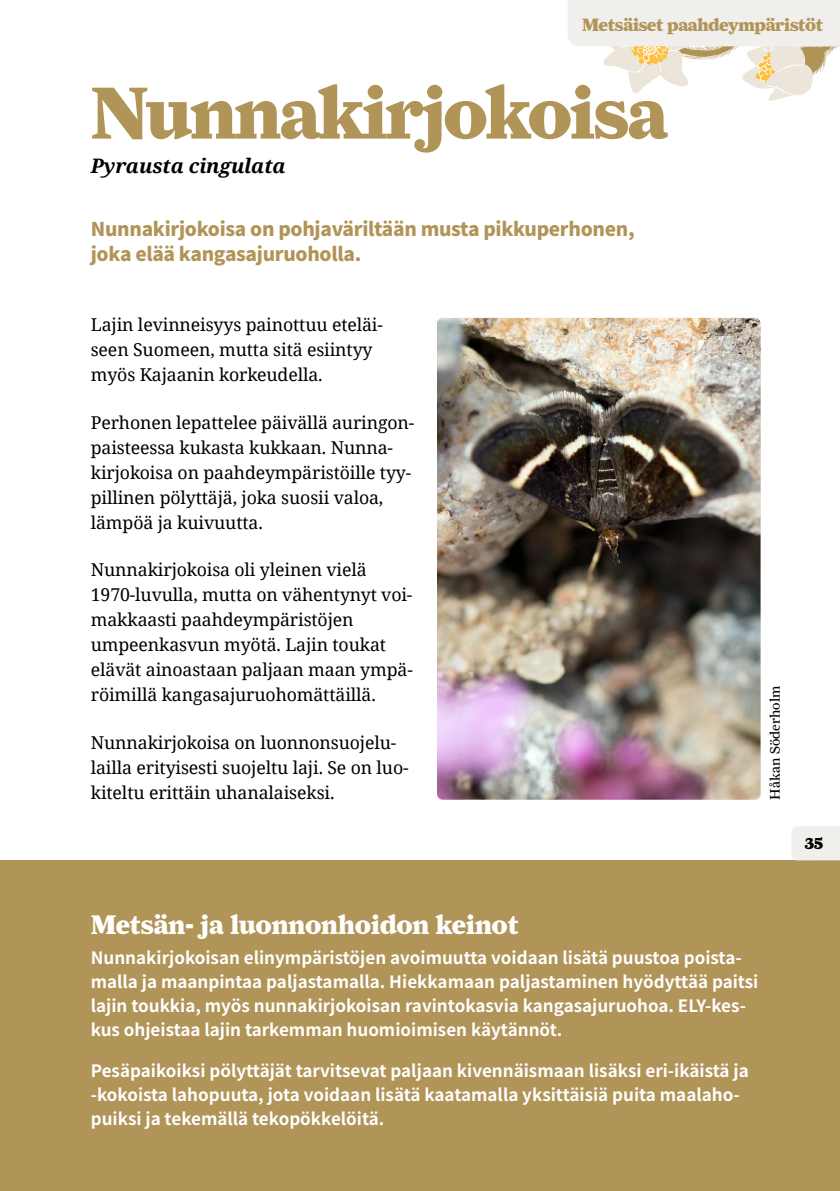
<style>
.page{position:relative;width:840px;height:1191px;background:#fff}
.page>*{position:absolute;margin:0;border:0;box-sizing:border-box;transform-origin:0 0}
.t1{font:900 74px "Farnham Display";letter-spacing:-.02em;color:#b19457}
.t2{font:900 27px "Farnham Display";letter-spacing:.005em;color:#fff}
.t3{font:italic 700 20px "Noto Serif";letter-spacing:-.01em;color:#000}
.t4{font:900 19px/25px "Noto Sans JP";letter-spacing:-.015em;color:#b19457}
.t5{font:900 18px "Farnham Display";letter-spacing:-.01em;color:#b19457}
.t6{font:17.8px/25px "Noto Serif";letter-spacing:-.01em;color:#000}
.t7{font:700 17px/24px "Noto Sans JP";color:#fff}
.t8{font:900 16px "Farnham Display";color:#000}
.t9{font:14px "Farnham Display";letter-spacing:.005em;color:#000}
</style>
<div class="page">
<div style="left:0;top:860px;width:839px;height:331px;background:#b19457"></div>
<img style="left:437px;top:318px;width:323px;height:481px">
<div style="left:791px;top:826px;width:48px;height:34px;background:#f1efec"></div>
<svg style="left:568px;top:0;width:271px;height:101px"></svg>
<p class="t5" style="left:582px;top:14px;width:242px">Metsäiset paahdeympäristöt</p>
<h1 class="t1" style="left:91px;top:68px;width:578px">Nunnakirjokoisa</h1>
<p class="t3" style="left:91px;top:151px;width:196px">Pyrausta cingulata</p>
<p class="t4" style="left:91px;top:217px;width:545px">Nunnakirjokoisa on pohjaväriltään musta pikkuperhonen, joka elää kangasajuruoholla.</p>
<p class="t6" style="left:91px;top:311px;width:293px">Lajin levinneisyys painottuu eteläi&shy;seen Suomeen, mutta sitä esiintyy myös Kajaanin korkeudella.</p>
<p class="t6" style="left:91px;top:409px;width:325px">Perhonen lepattelee päivällä auringon&shy;paisteessa kukasta kukkaan. Nunna&shy;kirjokoisa on paahdeympäristöille tyy&shy;pillinen pölyttäjä, joka suosii valoa, lämpöä ja kuivuutta.</p>
<p class="t6" style="left:91px;top:556px;width:323px">Nunnakirjokoisa oli yleinen vielä 1970-luvulla, mutta on vähentynyt voi&shy;makkaasti paahdeympäristöjen umpeenkasvun myötä. Lajin toukat elävät ainoastaan paljaan maan ympä&shy;röimillä kangasajuruohomättäillä.</p>
<p class="t6" style="left:91px;top:729px;width:319px">Nunnakirjokoisa on luonnonsuojelu&shy;lailla erityisesti suojeltu laji. Se on luo&shy;kiteltu erittäin uhanalaiseksi.</p>
<p class="t9" style="left:766px;top:799px;width:115px;rotate:-90deg">Håkan Söderholm</p>
<p class="t8" style="left:804px;top:833px;width:20px">35</p>
<h2 class="t2" style="left:91px;top:908px;width:429px">Metsän- ja luonnonhoidon keinot</h2>
<p class="t7" style="left:91px;top:946px;width:668px">Nunnakirjokoisan elinympäristöjen avoimuutta voidaan lisätä puustoa poista&shy;malla ja maanpintaa paljastamalla. Hiekkamaan paljastaminen hyödyttää paitsi lajin toukkia, myös nunnakirjokoisan ravintokasvia kangasajuruohoa. ELY-kes&shy;kus ohjeistaa lajin tarkemman huomioimisen käytännöt.</p>
<p class="t7" style="left:91px;top:1059px;width:659px">Pesäpaikoiksi pölyttäjät tarvitsevat paljaan kivennäismaan lisäksi eri-ikäistä ja -kokoista lahopuuta, jota voidaan lisätä kaatamalla yksittäisiä puita maalaho&shy;puiksi ja tekemällä tekopökkelöitä.</p>
</div>
